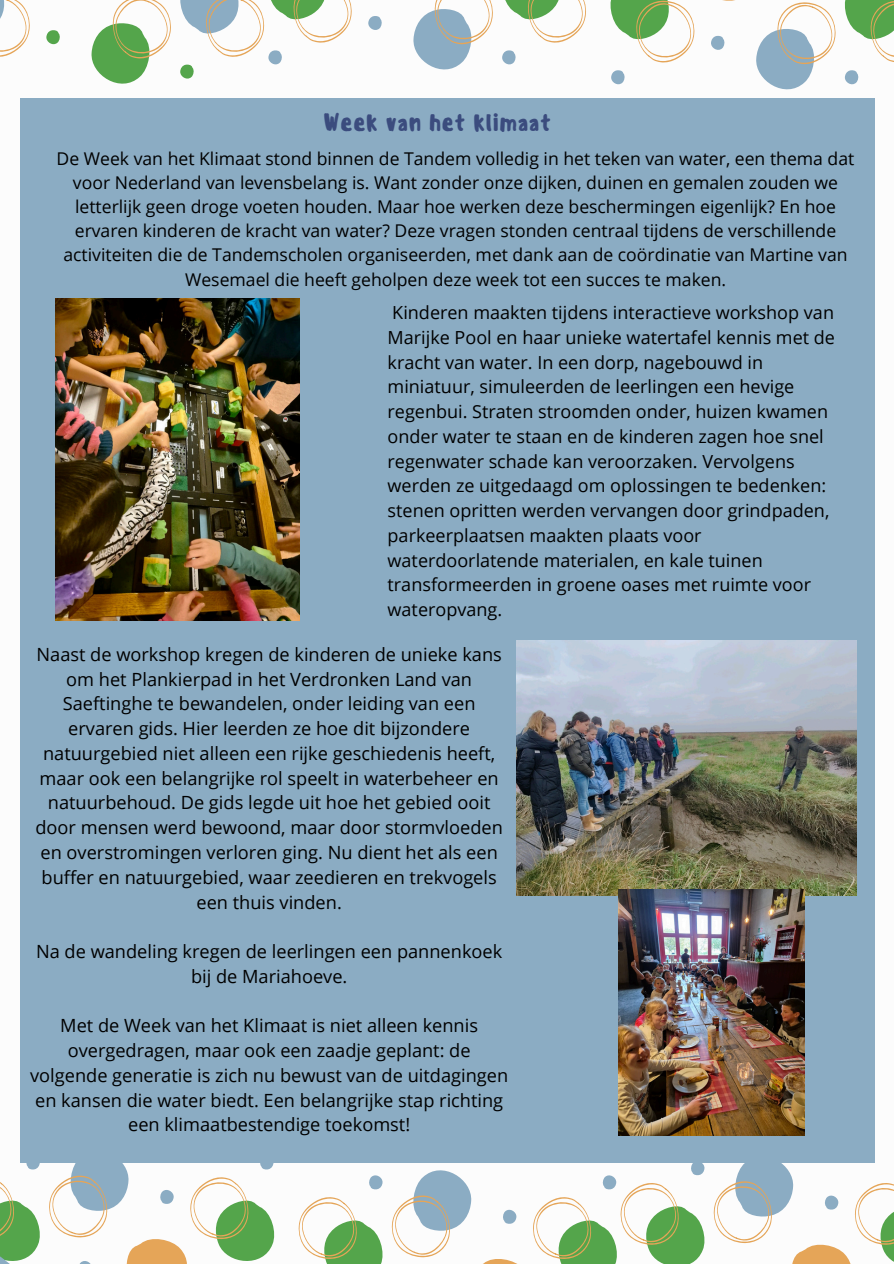
<style>
.page{position:relative;width:894px;height:1264px;background:#fff}
.page>*{position:absolute;margin:0;border:0;box-sizing:border-box;transform-origin:0 0}
.t1{font:500 24px "Sensei";color:#3b4c7e}
.t2{font:18.15px/24.8px "Open Sans";color:#000;text-align:center}
.t3{font:18px/24.8px "Open Sans";color:#000}
.t4{font:17.55px/24.2px "Open Sans";color:#000;text-align:center}
</style>
<div class="page">
<svg style="left:0;top:0;width:30px;height:57px"></svg>
<svg style="left:46px;top:30px;width:14px;height:15px"></svg>
<svg style="left:91px;top:0;width:80px;height:84px"></svg>
<svg style="left:180px;top:0;width:172px;height:79px"></svg>
<svg style="left:368px;top:16px;width:14px;height:14px"></svg>
<svg style="left:502px;top:50px;width:14px;height:15px"></svg>
<svg style="left:413px;top:0;width:80px;height:69px"></svg>
<svg style="left:505px;top:0;width:81px;height:43px"></svg>
<svg style="left:844px;top:70px;width:14px;height:15px"></svg>
<svg style="left:610px;top:0;width:225px;height:89px"></svg>
<svg style="left:844px;top:0;width:49px;height:62px"></svg>
<svg style="left:713px;top:1156px;width:180px;height:107px"></svg>
<svg style="left:369px;top:1175px;width:14px;height:14px"></svg>
<svg style="left:391px;top:1162px;width:316px;height:101px"></svg>
<svg style="left:298px;top:1197px;width:85px;height:66px"></svg>
<svg style="left:25px;top:1162px;width:15px;height:7px"></svg>
<svg style="left:49px;top:1162px;width:227px;height:101px"></svg>
<svg style="left:0;top:1182px;width:11px;height:13px"></svg>
<svg style="left:0;top:1195px;width:117px;height:68px"></svg>
<div style="left:20px;top:98px;width:854px;height:1064px;background:#8bacc3"></div>
<img style="left:55px;top:298px;width:244px;height:322px">
<img style="left:516px;top:640px;width:340px;height:255px">
<img style="left:618px;top:889px;width:186px;height:246px">
<p class="t1" style="left:323px;top:108px;width:229px">Week van het klimaat</p>
<p class="t4" style="left:57px;top:146px;width:799px">De Week van het Klimaat stond binnen de Tandem volledig in het teken van water, een thema dat voor Nederland van levensbelang is. Want zonder onze dijken, duinen en gemalen zouden we letterlijk geen droge voeten houden. Maar hoe werken deze beschermingen eigenlijk? En hoe ervaren kinderen de kracht van water? Deze vragen stonden centraal tijdens de verschillende activiteiten die de Tandemscholen organiseerden, met dank aan de coördinatie van Martine van Wesemael die heeft geholpen deze week tot een succes te maken.</p>
<p class="t3" style="left:387px;top:300px;width:449px">Kinderen maakten tijdens interactieve workshop van Marijke Pool en haar unieke watertafel kennis met de kracht van water. In een dorp, nagebouwd in miniatuur, simuleerden de leerlingen een hevige regenbui. Straten stroomden onder, huizen kwamen onder water te staan en de kinderen zagen hoe snel regenwater schade kan veroorzaken. Vervolgens werden ze uitgedaagd om oplossingen te bedenken: stenen opritten werden vervangen door grindpaden, parkeerplaatsen maakten plaats voor waterdoorlatende materialen, en kale tuinen transformeerden in groene oases met ruimte voor wateropvang.</p>
<p class="t2" style="left:35px;top:641px;width:469px">Naast de workshop kregen de kinderen de unieke kans om het Plankierpad in het Verdronken Land van Saeftinghe te bewandelen, onder leiding van een ervaren gids. Hier leerden ze hoe dit bijzondere natuurgebied niet alleen een rijke geschiedenis heeft, maar ook een belangrijke rol speelt in waterbeheer en natuurbehoud. De gids legde uit hoe het gebied ooit door mensen werd bewoond, maar door stormvloeden en overstromingen verloren ging. Nu dient het als een buffer en natuurgebied, waar zeedieren en trekvogels een thuis vinden.</p>
<p class="t2" style="left:36px;top:938px;width:467px">Na de wandeling kregen de leerlingen een pannenkoek bij de Mariahoeve.</p>
<p class="t2" style="left:30px;top:1012px;width:479px">Met de Week van het Klimaat is niet alleen kennis overgedragen, maar ook een zaadje geplant: de volgende generatie is zich nu bewust van de uitdagingen en kansen die water biedt. Een belangrijke stap richting een klimaatbestendige toekomst!</p>
</div>
